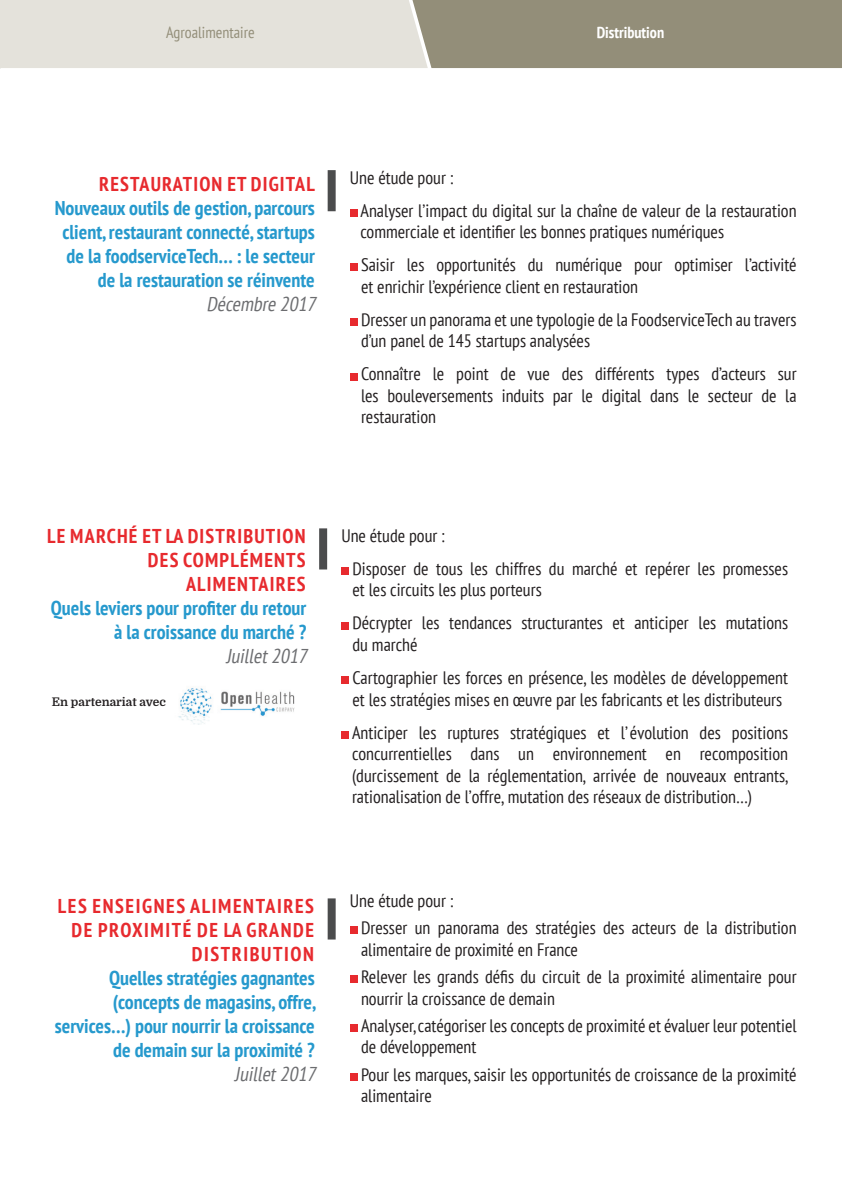
<style>
.page{position:relative;width:842px;height:1191px;background:#fff}
.page>*{position:absolute;margin:0;border:0;box-sizing:border-box;transform-origin:0 0}
.t1{font:700 condensed 20px/24px "PT Sans";color:#2699cd;text-align:right}
.t2{font:700 condensed 20px/24px "PT Sans";letter-spacing:.06em;color:#e72a2e;text-align:right}
.t3{font:700 condensed 20px/24px "PT Sans";letter-spacing:.08em;color:#e72a2e;text-align:right}
.t4{font:italic condensed 20px "PT Sans";color:#6c6d70}
.t5{font:condensed 18px/21.6px "PT Sans";color:#231f20}
.t6{font:condensed 16px "PT Sans";color:#938e79}
.t7{font:700 condensed 16px "PT Sans";color:#fff}
.t8{font:700 12px "Domine";color:#231f20}
</style>
<div class="page">
<div style="left:350px;top:926px;width:7px;height:8px;background:#e72a2e"></div>
<div style="left:350px;top:975px;width:7px;height:8px;background:#e72a2e"></div>
<div style="left:350px;top:1024px;width:7px;height:7px;background:#e72a2e"></div>
<div style="left:350px;top:1073px;width:7px;height:7px;background:#e72a2e"></div>
<div style="left:328px;top:898px;width:8px;height:41px;background:#4b4c4d"></div>
<div style="left:350px;top:209px;width:7px;height:8px;background:#e72a2e"></div>
<div style="left:350px;top:264px;width:7px;height:7px;background:#e72a2e"></div>
<div style="left:350px;top:318px;width:7px;height:8px;background:#e72a2e"></div>
<div style="left:350px;top:373px;width:7px;height:7px;background:#e72a2e"></div>
<div style="left:328px;top:170px;width:8px;height:41px;background:#4b4c4d"></div>
<div style="left:341px;top:567px;width:8px;height:8px;background:#e72a2e"></div>
<div style="left:341px;top:622px;width:8px;height:7px;background:#e72a2e"></div>
<div style="left:341px;top:676px;width:8px;height:8px;background:#e72a2e"></div>
<div style="left:341px;top:731px;width:8px;height:7px;background:#e72a2e"></div>
<div style="left:319px;top:528px;width:8px;height:41px;background:#4b4c4d"></div>
<img style="left:178px;top:688px;width:117px;height:37px">
<svg style="left:0;top:0;width:842px;height:68px;background:#bbb8aa"></svg>
<p class="t6" style="left:166px;top:22px;width:90px">Agroalimentaire</p>
<p class="t7" style="left:597px;top:21px;width:69px">Distribution</p>
<p class="t2" style="left:99px;top:171px;width:217px">RESTAURATION ET DIGITAL</p>
<p class="t1" style="left:55px;top:195px;width:262px">Nouveaux outils de gestion, parcours client, restaurant connecté, startups de la foodserviceTech… : le secteur de la restauration se réinvente</p>
<p class="t4" style="left:206px;top:291px;width:115px">Décembre 2017</p>
<p class="t5" style="left:350px;top:166px;width:105px">Une étude pour :</p>
<p class="t5" style="left:360px;top:199px;width:438px">Analyser l’impact du digital sur la chaîne de valeur de la restauration commerciale et identifier les bonnes pratiques numériques</p>
<p class="t5" style="left:361px;top:254px;width:437px">Saisir les opportunités du numérique pour optimiser l’activité et enrichir l’expérience client en restauration</p>
<p class="t5" style="left:361px;top:308px;width:437px">Dresser un panorama et une typologie de la FoodserviceTech au travers d’un panel de 145 startups analysées</p>
<p class="t5" style="left:361px;top:363px;width:437px;text-align:justify">Connaître le point de vue des différents types d’acteurs sur les bouleversements induits par le digital dans le secteur de la restauration</p>
<p class="t2" style="left:47px;top:524px;width:260px">LE MARCHÉ ET LA DISTRIBUTION<br>DES COMPLÉMENTS<br>ALIMENTAIRES</p>
<p class="t1" style="left:51px;top:596px;width:257px">Quels leviers pour profiter du retour à la croissance du marché ?</p>
<p class="t4" style="left:226px;top:643px;width:87px">Juillet2017</p>
<p class="t8" style="left:52px;top:694px;width:116px">En partenariat avec</p>
<p class="t5" style="left:341px;top:524px;width:105px">Une étude pour :</p>
<p class="t5" style="left:352px;top:557px;width:437px">Disposer de tous les chiffres du marché et repérer les promesses et les circuits les plus porteurs</p>
<p class="t5" style="left:352px;top:612px;width:437px">Décrypter les tendances structurantes et anticiper les mutations du marché</p>
<p class="t5" style="left:352px;top:666px;width:437px">Cartographier les forces en présence, les modèles de développement et les stratégies mises en œuvre par les fabricants et les distributeurs</p>
<p class="t5" style="left:352px;top:721px;width:438px;text-align:justify">Anticiper les ruptures stratégiques et l’ évolution des positions concurrentielles dans un environnement en recomposition (durcissement de la réglementation, arrivée de nouveaux entrants, rationalisation de l’offre, mutation des réseaux de distribution…)</p>
<p class="t3" style="left:58px;top:894px;width:258px">LES ENSEIGNES ALIMENTAIRES<br>DE PROXIMITÉ DE LA GRANDE<br>DISTRIBUTION</p>
<p class="t1" style="left:55px;top:966px;width:263px">Quelles stratégies gagnantes (concepts de magasins, offre, services…) pour nourrir la croissance de demain sur la proximité ?</p>
<p class="t4" style="left:235px;top:1061px;width:87px">Juillet2017</p>
<p class="t5" style="left:350px;top:889px;width:105px">Une étude pour :</p>
<p class="t5" style="left:361px;top:916px;width:437px">Dresser un panorama des stratégies des acteurs de la distribution alimentaire de proximité en France</p>
<p class="t5" style="left:361px;top:965px;width:437px">Relever les grands défis du circuit de la proximité alimentaire pour nourrir la croissance de demain</p>
<p class="t5" style="left:361px;top:1014px;width:437px">Analyser, catégoriser les concepts de proximité et évaluer leur potentiel de développement</p>
<p class="t5" style="left:361px;top:1063px;width:437px">Pour les marques, saisir les opportunités de croissance de la proximité alimentaire</p>
</div>
